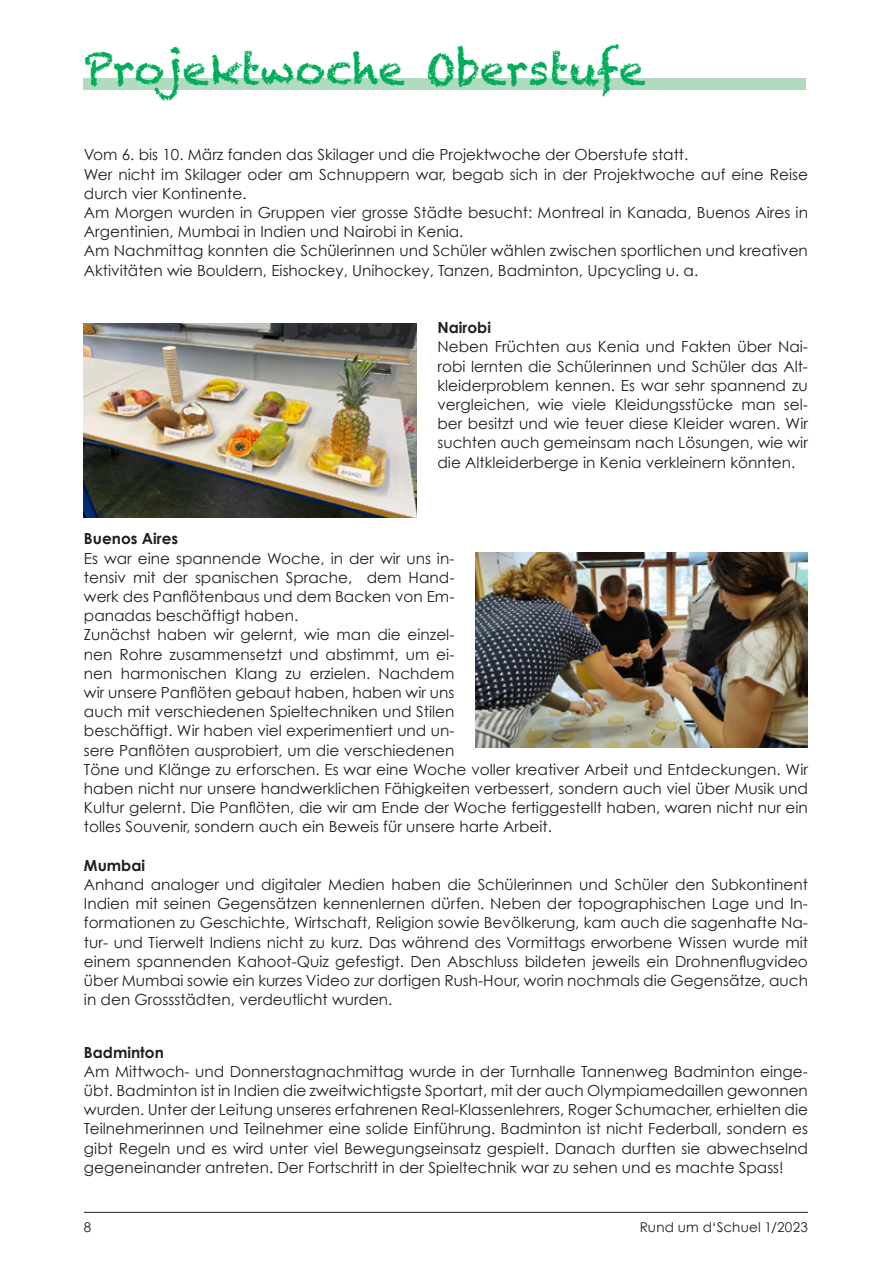
<style>
.page{position:relative;width:893px;height:1263px;background:#fff}
.page>*{position:absolute;margin:0;border:0;box-sizing:border-box;transform-origin:0 0}
.t1{font:42px "Chalkduster";color:#00ac5a}
.t2{font:15.3px/19.2px "Century Gothic";color:#231f20;text-align:justify}
.t3{font:700 15.3px "Century Gothic";color:#231f20}
.t4{font:13.5px "Century Gothic";letter-spacing:.015em;color:#231f20}
</style>
<div class="page">
<hr style="left:84px;top:1212px;width:724px;height:1px;background:#231f20">
<div style="left:84px;top:79px;width:722px;height:11px;background:#b1dbbe"></div>
<img style="left:84px;top:323px;width:332px;height:195px">
<img style="left:476px;top:553px;width:332px;height:194px">
<h1 class="t1" style="left:84px;top:45px;width:564px">Projektwoche Oberstufe</h1>
<p class="t2" style="left:84px;top:145px;width:726px;text-align:left">Vom 6. bis 10. März fanden das Skilager und die Projektwoche der Oberstufe statt.<br>Wer nicht im Skilager oder am Schnuppern war, begab sich in der Projektwoche auf eine Reise durch vier Kontinente.<br>Am Morgen wurden in Gruppen vier grosse Städte besucht: Montreal in Kanada, Buenos Aires in Argentinien, Mumbai in Indien und Nairobi in Kenia.<br>Am Nachmittag konnten die Schülerinnen und Schüler wählen zwischen sportlichen und kreativen Aktivitäten wie Bouldern, Eishockey, Unihockey, Tanzen, Badminton, Upcycling u. a.</p>
<p class="t3" style="left:437px;top:318px;width:55px">Nairobi</p>
<p class="t2" style="left:437px;top:337px;width:372px">Neben Früchten aus Kenia und Fakten über Nai&shy;robi lernten die Schülerinnen und Schüler das Alt&shy;kleiderproblem kennen. Es war sehr spannend zu vergleichen, wie viele Kleidungsstücke man sel&shy;ber besitzt und wie teuer diese Kleider waren. Wir suchten auch gemeinsam nach Lösungen, wie wir die Altkleiderberge in Kenia verkleinern könnten.</p>
<p class="t3" style="left:84px;top:529px;width:96px">Buenos Aires</p>
<p class="t2" style="left:84px;top:548px;width:726px;text-align:left">Es war eine spannende Woche, in der wir uns in-<br>tensiv mit der spanischen Sprache, dem Hand-<br>werk des Panflötenbaus und dem Backen von Em-<br>panadas beschäftigt haben.<br>Zunächst haben wir gelernt, wie man die einzel-<br>nen Rohre zusammensetzt und abstimmt, um ei-<br>nen harmonischen Klang zu erzielen. Nachdem<br>wir unsere Panflöten gebaut haben, haben wir uns<br>auch mit verschiedenen Spieltechniken und Stilen<br>beschäftigt. Wir haben viel experimentiert und un-<br>sere Panflöten ausprobiert, um die verschiedenen<br>Töne und Klänge zu erforschen. Es war eine Woche voller kreativer Arbeit und Entdeckungen. Wir haben nicht nur unsere handwerklichen Fähigkeiten verbessert, sondern auch viel über Musik und Kultur gelernt. Die Panflöten, die wir am Ende der Woche fertiggestellt haben, waren nicht nur ein tolles Souvenir, sondern auch ein Beweis für unsere harte Arbeit.</p>
<p class="t3" style="left:84px;top:856px;width:63px">Mumbai</p>
<p class="t2" style="left:84px;top:875px;width:726px">Anhand analoger und digitaler Medien haben die Schülerinnen und Schüler den Subkontinent Indien mit seinen Gegensätzen kennenlernen dürfen. Neben der topographischen Lage und In&shy;formationen zu Geschichte, Wirtschaft, Religion sowie Bevölkerung, kam auch die sagenhafte Na&shy;tur- und Tierwelt Indiens nicht zu kurz. Das während des Vormittags erworbene Wissen wurde mit einem spannenden Kahoot-Quiz gefestigt. Den Abschluss bildeten jeweils ein Drohnenflugvideo über Mumbai sowie ein kurzes Video zur dortigen Rush-Hour, worin nochmals die Gegensätze, auch in den Grossstädten, verdeutlicht wurden.</p>
<p class="t3" style="left:84px;top:1042px;width:81px">Badminton</p>
<p class="t2" style="left:84px;top:1061px;width:726px">Am Mittwoch- und Donnerstagnachmittag wurde in der Turnhalle Tannenweg Badminton einge&shy;übt. Badminton ist in Indien die zweitwichtigste Sportart, mit der auch Olympiamedaillen gewonnen wurden. Unter der Leitung unseres erfahrenen Real-Klassenlehrers, Roger Schumacher, erhielten die Teilnehmerinnen und Teilnehmer eine solide Einführung. Badminton ist nicht Federball, sondern es gibt Regeln und es wird unter viel Bewegungseinsatz gespielt. Danach durften sie abwechselnd gegeneinander antreten. Der Fortschritt in der Spieltechnik war zu sehen und es machte Spass!</p>
<p class="t4" style="left:84px;top:1219px;width:9px">8</p>
<p class="t4" style="left:640px;top:1219px;width:170px">Rund um d‘Schuel 1/2023</p>
</div>
